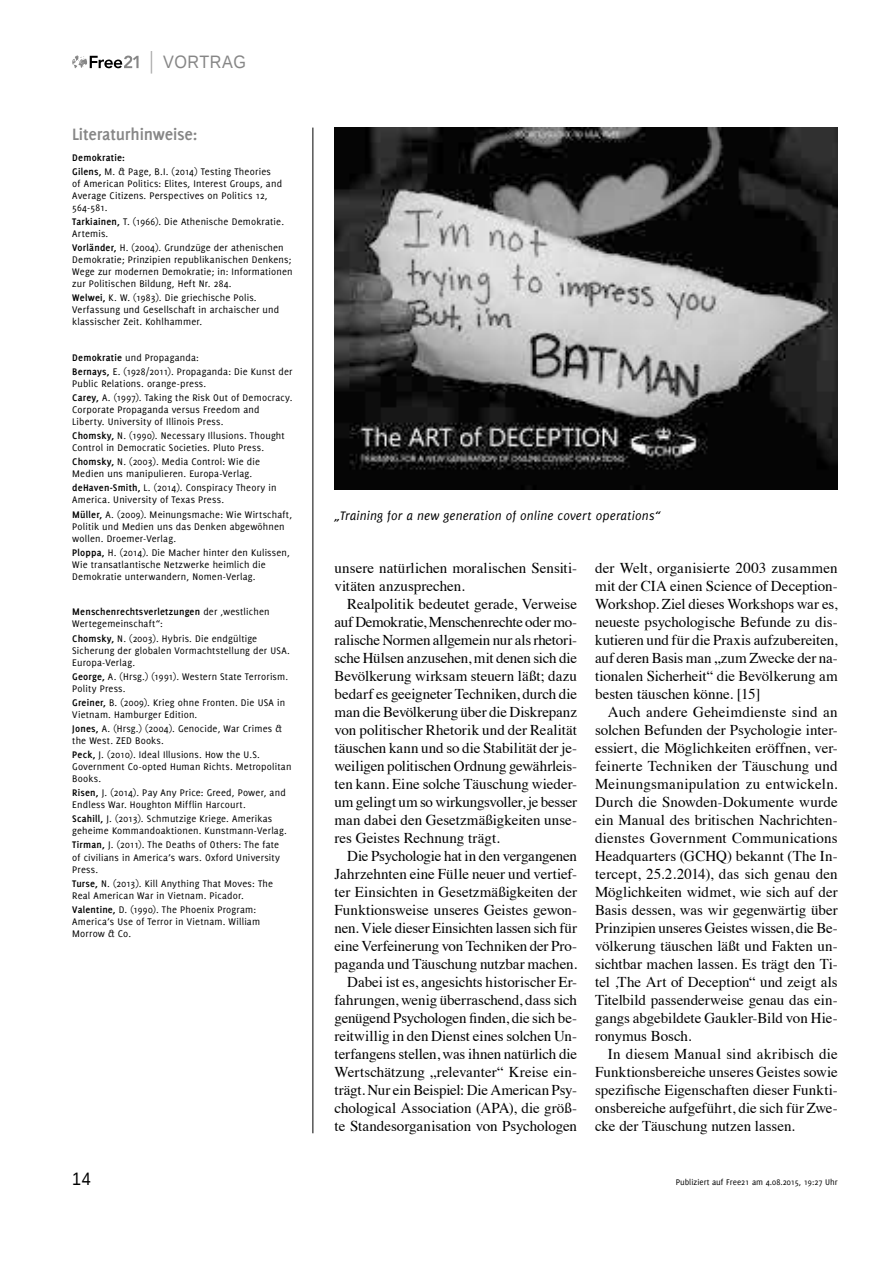
<style>
.page{position:relative;width:893px;height:1263px;background:#fff}
.page>*{position:absolute;margin:0;border:0;box-sizing:border-box;transform-origin:0 0}
.t1{font:700 18px "Delicious";letter-spacing:-.01em;color:#868686}
.t2{font:18px "Liberation Sans";letter-spacing:.03em;color:#868686;scale:.9 1}
.t3{font:18px "Liberation Sans";color:#000;scale:.9 1}
.t4{font:15px/18px "Times";letter-spacing:-.005em;color:#000;text-align:justify}
.t5{font:italic 13.5px "Delicious";letter-spacing:.01em;color:#000}
.t6{font:10.5px/12px "Delicious";letter-spacing:.015em;color:#000}
.t7{font:9px "Delicious";color:#000}
.s1{font-weight:700}
</style>
<div class="page">
<svg style="left:72px;top:55px;width:67px;height:13px"></svg>
<svg style="left:151px;top:51px;width:1px;height:23px"></svg>
<hr style="left:313px;top:128px;width:1px;height:1005px;background:#000">
<img style="left:335px;top:128px;width:503px;height:361px">
<p class="t2" style="left:163px;top:52px;width:93px">VORTRAG</p>
<p class="t1" style="left:72px;top:124px;width:127px">Literaturhinweise:</p>
<p class="t6" style="left:72px;top:150px;width:200px;line-height:14.1px"><span class="s1">Demokratie:<br>Gilens,</span> M. &amp; Page, B.I. (2014) Testing Theories</p>
<p class="t6" style="left:72px;top:177px;width:211px">of American Politics: Elites, Interest Groups, and<br>Average Citizens. Perspectives on Politics 12,<br>564-581.</p>
<p class="t6" style="left:72px;top:215px;width:213px"><span class="s1">Tarkiainen,</span> T. (1966). Die Athenische Demokratie.<br>Artemis.</p>
<p class="t6" style="left:72px;top:241px;width:222px"><span class="s1">Vorländer,</span> H. (2004). Grundzüge der athenischen Demokratie; Prinzipien republikanischen Denkens; Wege zur modernen Demokratie; in: Informationen zur Politischen Bildung, Heft Nr. 284.</p>
<p class="t6" style="left:72px;top:292px;width:208px"><span class="s1">Welwei,</span> K. W. (1983). Die griechische Polis.<br>Verfassung und Gesellschaft in archaischer und klassischer Zeit. Kohlhammer.</p>
<p class="t6" style="left:72px;top:350px;width:222px;line-height:14.1px"><span class="s1">Demokratie</span> und Propaganda:<br><span class="s1">Bernays,</span> E. (1928/2011). Propaganda: Die Kunst der</p>
<p class="t6" style="left:72px;top:376px;width:222px;line-height:14.1px">Public Relations. orange-press.<br><span class="s1">Carey,</span> A. (1997). Taking the Risk Out of Democracy.</p>
<p class="t6" style="left:72px;top:403px;width:189px">Corporate Propaganda versus Freedom and<br>Liberty. University of Illinois Press.</p>
<p class="t6" style="left:72px;top:430px;width:214px"><span class="s1">Chomsky,</span> N. (1990). Necessary Illusions. Thought<br>Control in Democratic Societies. Pluto Press.</p>
<p class="t6" style="left:72px;top:456px;width:189px"><span class="s1">Chomsky,</span> N. (2003). Media Control: Wie die<br>Medien uns manipulieren. Europa-Verlag.</p>
<p class="t6" style="left:72px;top:482px;width:206px"><span class="s1">deHaven-Smith,</span> L. (2014). Conspiracy Theory in<br>America. University of Texas Press.</p>
<p class="t6" style="left:72px;top:508px;width:221px"><span class="s1">Müller,</span> A. (2009). Meinungsmache: Wie Wirtschaft,<br>Politik und Medien uns das Denken abgewöhnen wollen. Droemer-Verlag.</p>
<p class="t6" style="left:72px;top:546px;width:219px"><span class="s1">Ploppa,</span> H. (2014). Die Macher hinter den Kulissen,<br>Wie transatlantische Netzwerke heimlich die<br>Demokratie unterwandern, Nomen-Verlag.</p>
<p class="t6" style="left:72px;top:606px;width:199px"><span class="s1">Menschenrechtsverletzungen</span> der ,westlichen<br>Wertegemeinschaft“:</p>
<p class="t6" style="left:72px;top:632px;width:219px"><span class="s1">Chomsky,</span> N. (2003). Hybris. Die endgültige<br>Sicherung der globalen Vormachtstellung der USA.<br>Europa-Verlag.</p>
<p class="t6" style="left:72px;top:670px;width:217px"><span class="s1">George,</span> A. (Hrsg.) (1991). Western State Terrorism.<br>Polity Press.</p>
<p class="t6" style="left:72px;top:696px;width:214px"><span class="s1">Greiner,</span> B. (2009). Krieg ohne Fronten. Die USA in<br>Vietnam. Hamburger Edition.</p>
<p class="t6" style="left:72px;top:722px;width:211px"><span class="s1">Jones,</span> A. (Hrsg.) (2004). Genocide, War Crimes &amp; the West. ZED Books.</p>
<p class="t6" style="left:72px;top:748px;width:221px"><span class="s1">Peck,</span> J. (2010). Ideal Illusions. How the U.S.<br>Government Co-opted Human Richts. Metropolitan<br>Books.</p>
<p class="t6" style="left:72px;top:787px;width:215px"><span class="s1">Risen,</span> J. (2014). Pay Any Price: Greed, Power, and<br>Endless War. Houghton Mifflin Harcourt.</p>
<p class="t6" style="left:72px;top:813px;width:216px"><span class="s1">Scahill,</span> J. (2013). Schmutzige Kriege. Amerikas geheime Kommandoaktionen. Kunstmann-Verlag.</p>
<p class="t6" style="left:72px;top:839px;width:209px;text-align:justify"><span class="s1">Tirman,</span> J. (2011). The Deaths of Others: The fate of civilians in America’s wars. Oxford University Press.</p>
<p class="t6" style="left:72px;top:877px;width:202px"><span class="s1">Turse,</span> N. (2013). Kill Anything That Moves: The<br>Real American War in Vietnam. Picador.</p>
<p class="t6" style="left:72px;top:903px;width:189px"><span class="s1">Valentine,</span> D. (1990). The Phoenix Program:<br>America’s Use of Terror in Vietnam. William<br>Morrow &amp; Co.</p>
<p class="t5" style="left:334px;top:508px;width:328px">„Training for a new generation of online covert operations“</p>
<p class="t4" style="left:334px;top:558px;width:244px">unsere natürlichen moralischen Sensiti&shy;vitäten anzusprechen.</p>
<p class="t4" style="left:334px;top:594px;width:244px;text-indent:13px">Realpolitik bedeutet gerade, Verweise auf Demokratie, Menschenrechte oder mo&shy;ralische Normen allgemein nur als rhetori&shy;sche Hülsen anzusehen, mit denen sich die Bevölkerung wirksam steuern läßt; dazu bedarf es geeigneter Techniken, durch die man die Bevölkerung über die Diskrepanz von politischer Rhetorik und der Realität täuschen kann und so die Stabilität der je&shy;weiligen politischen Ordnung gewährleis&shy;ten kann. Eine solche Täuschung wieder&shy;um gelingt um so wirkungsvoller, je besser man dabei den Gesetzmäßigkeiten unse&shy;res Geistes Rechnung trägt.</p>
<p class="t4" style="left:334px;top:846px;width:244px;text-align:right">Die Psychologie hat in den vergangenen Jahrzehnten eine Fülle neuer und vertief&shy;ter Einsichten in Gesetzmäßigkeiten der Funktionsweise unseres Geistes gewon&shy;nen. Viele dieser Einsichten lassen sich für eine Verfeinerung von Techniken der Pro&shy;paganda und Täuschung nutzbar machen.<br>Dabei ist es, angesichts historischer Er&shy;fahrungen, wenig überraschend, dass sich genügend Psychologen finden, die sich be&shy;reitwillig in den Dienst eines solchen Un&shy;terfangens stellen, was ihnen natürlich die Wertschätzung „relevanter“ Kreise ein&shy;trägt. Nur ein Beispiel: Die American Psy&shy;chological Association (APA), die größ&shy;te Standesorganisation von Psychologen</p>
<p class="t4" style="left:595px;top:558px;width:244px">der Welt, organisierte 2003 zusammen mit der CIA einen Science of Deception-Workshop. Ziel dieses Workshops war es, neueste psychologische Befunde zu dis&shy;kutieren und für die Praxis aufzubereiten, auf deren Basis man „zum Zwecke der na&shy;tionalen Sicherheit“ die Bevölkerung am besten täuschen könne. [15]</p>
<p class="t4" style="left:595px;top:702px;width:244px;text-indent:13px">Auch andere Geheimdienste sind an solchen Befunden der Psychologie inter&shy;essiert, die Möglichkeiten eröffnen, ver&shy;feinerte Techniken der Täuschung und Meinungsmanipulation zu entwickeln.<br>Durch die Snowden-Dokumente wurde ein Manual des britischen Nachrichten&shy;dienstes Government Communications Headquarters (GCHQ) bekannt (The In&shy;tercept, 25.2.2014), das sich genau den Möglichkeiten widmet, wie sich auf der Basis dessen, was wir gegenwärtig über Prinzipien unseres Geistes wissen, die Be&shy;völkerung täuschen läßt und Fakten un&shy;sichtbar machen lassen. Es trägt den Ti&shy;tel ,The Art of Deception“ und zeigt als Titelbild passenderweise genau das ein&shy;gangs abgebildete Gaukler-Bild von Hie&shy;ronymus Bosch.</p>
<p class="t4" style="left:595px;top:1044px;width:244px;text-indent:13px">In diesem Manual sind akribisch die Funktionsbereiche unseres Geistes sowie spezifische Eigenschaften dieser Funkti&shy;onsbereiche aufgeführt, die sich für Zwe&shy;cke der Täuschung nutzen lassen.</p>
<p class="t3" style="left:72px;top:1169px;width:22px">14</p>
<p class="t7" style="left:676px;top:1177px;width:163px">Publiziert auf Free21 am 4.08.2015, 19:27 Uhr</p>
</div>
